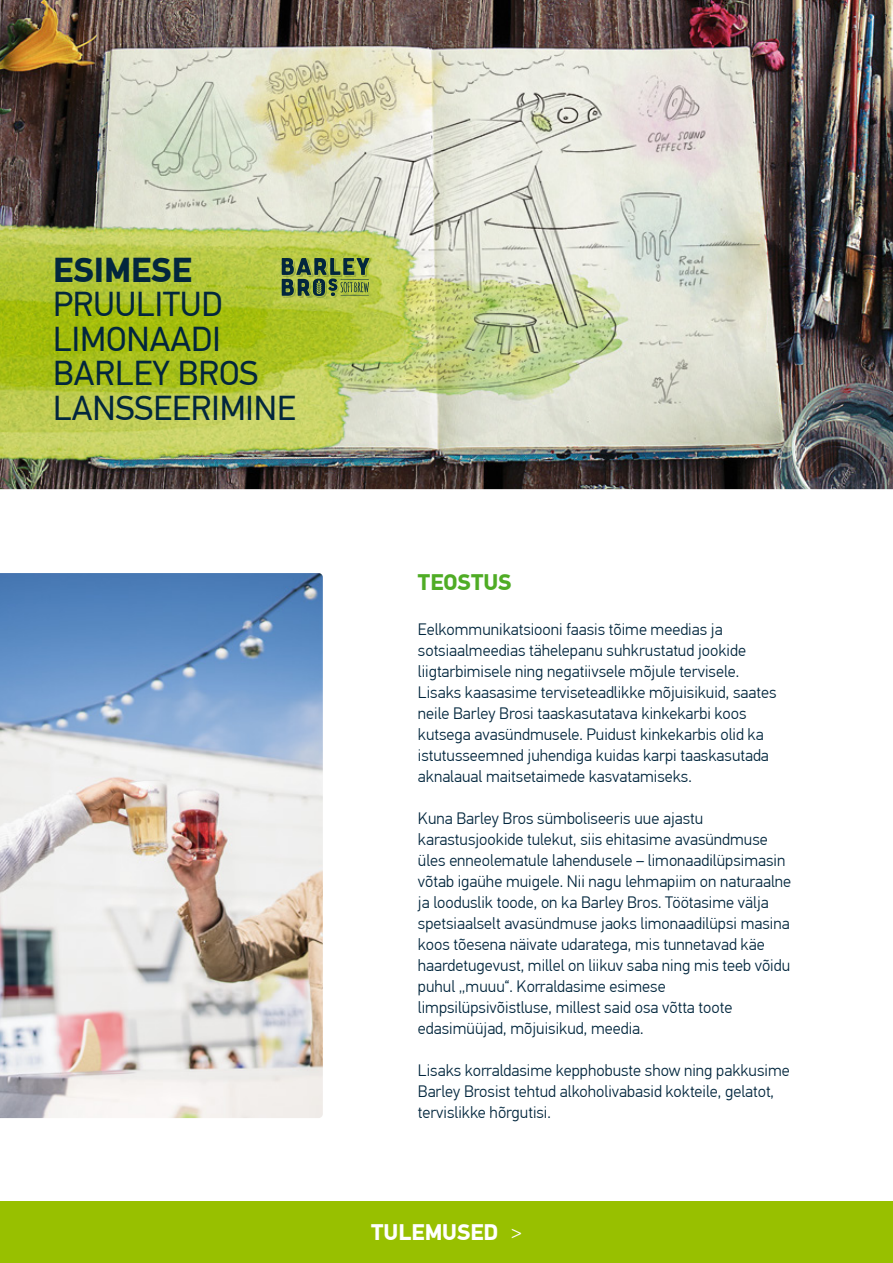
<style>
.page{position:relative;width:893px;height:1263px;background:#fff}
.page>*{position:absolute;margin:0;border:0;box-sizing:border-box;transform-origin:0 0}
.t1{font:34.5px/34.5px "PF Din Text Pro";color:#02263d}
.t2{font:700 34.5px "PF Din Text Pro";color:#02263d}
.t3{font:700 22.5px "PF Din Text Pro";color:#fff}
.t4{font:700 22.5px "PF Din Text Pro";color:#4fac25}
.t5{font:300 16.5px/21px "PF Din Text Pro";color:#02263d}
.s1{font-weight:300}
</style>
<div class="page">
<img style="left:0;top:0;width:893px;height:489px">
<img style="left:0;top:185px;width:506px;height:304px">
<div style="left:0;top:1201px;width:893px;height:62px;background:#98c000"></div>
<svg style="left:282px;top:258px;width:89px;height:40px"></svg>
<img style="left:0;top:573px;width:323px;height:545px">
<h1 class="t2" style="left:53px;top:249px;width:140px">ESIMESE</h1>
<h1 class="t1" style="left:53px;top:288px;width:244px">PRUULITUD<br>LIMONAADI<br>BARLEY BROS<br>LANSSEERIMINE</h1>
<h2 class="t4" style="left:418px;top:568px;width:95px">TEOSTUS</h2>
<p class="t5" style="left:418px;top:619px;width:360px">Eelkommunikatsiooni faasis tõime meedias ja sotsiaalmeedias tähelepanu suhkrustatud jookide liigtarbimisele ning negatiivsele mõjule tervisele.<br>Lisaks kaasasime terviseteadlikke mõjuisikuid, saates neile Barley Brosi taaskasutatava kinkekarbi koos kutsega avasündmusele. Puidust kinkekarbis olid ka istutusseemned juhendiga kuidas karpi taaskasutada aknalaual maitsetaimede kasvatamiseks.</p>
<p class="t5" style="left:418px;top:808px;width:375px">Kuna Barley Bros sümboliseeris uue ajastu karastusjookide tulekut, siis ehitasime avasündmuse üles enneolematule lahendusele – limonaadilüpsimasin võtab igaühe muigele. Nii nagu lehmapiim on naturaalne ja looduslik toode, on ka Barley Bros. Töötasime välja spetsiaalselt avasündmuse jaoks limonaadilüpsi masina koos tõesena näivate udaratega, mis tunnetavad käe haardetugevust, millel on liikuv saba ning mis teeb võidu puhul „muuu“. Korraldasime esimese limpsilüpsivõistluse, millest said osa võtta toote edasimüüjad, mõjuisikud, meedia.</p>
<p class="t5" style="left:418px;top:1060px;width:373px">Lisaks korraldasime kepphobuste show ning pakkusime<br>Barley Brosist tehtud alkoholivabasid kokteile, gelatot, tervislikke hõrgutisi.</p>
<h2 class="t3" style="left:371px;top:1218px;width:152px">TULEMUSED <span class="s1">&gt;</span></h2>
</div>
